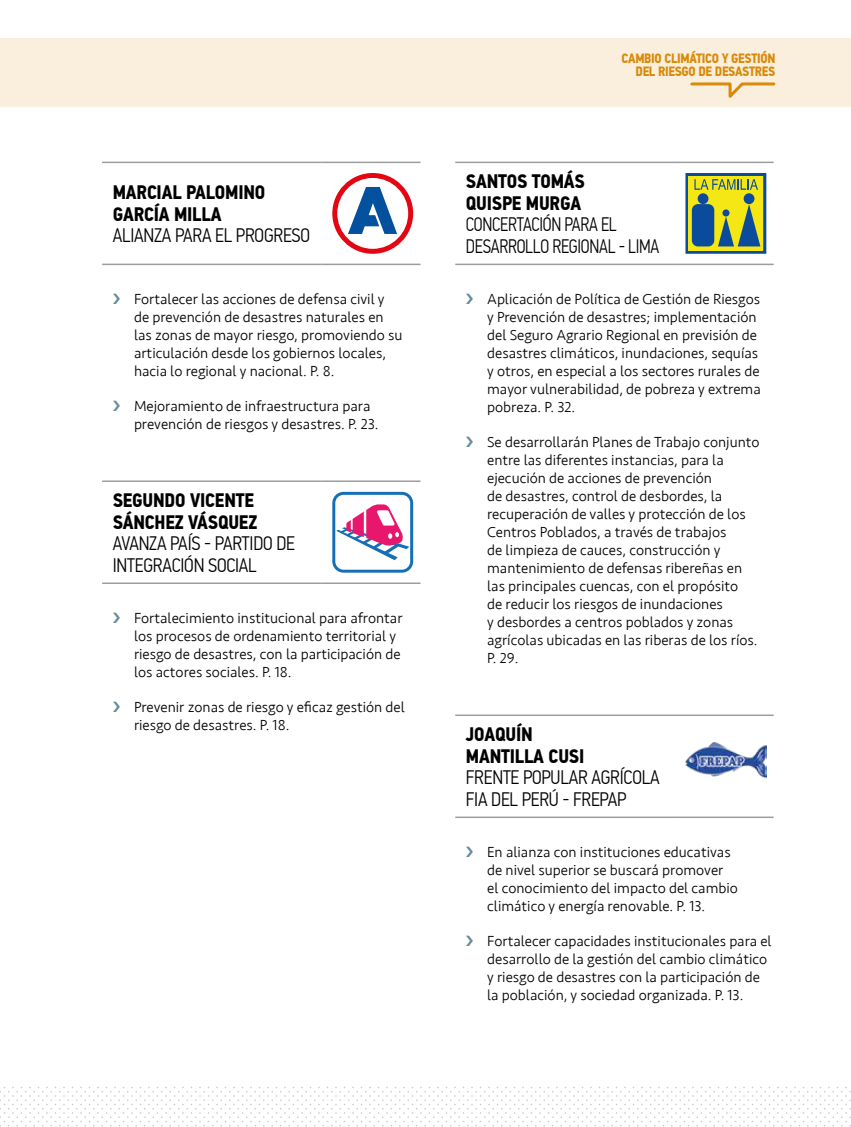
<style>
.page{position:relative;width:851px;height:1127px;background:#fff}
.page>*{position:absolute;margin:0;border:0;box-sizing:border-box;transform-origin:0 0}
.t1{font:300 19.5px/21.6px "PF Din Text Cond Pro";letter-spacing:-.01em;color:#000}
.t2{font:700 19.5px/21.6px "PF Din Text Cond Pro";letter-spacing:-.01em;color:#000}
.t3{font:300 19.5px/21.6px "PF Din Text Cond Pro";letter-spacing:-.01em;color:#000;scale:.92 1}
.t4{font:300 15px/18px "Seravek";color:#000}
.t5{font:700 13.5px/13.5px "PF Din Text Cond Pro";letter-spacing:-.025em;color:#d88a08;text-align:right}
</style>
<div class="page">
<div style="left:0;top:38px;width:850px;height:68px;background:#faeedd"></div>
<svg style="left:690px;top:82px;width:86px;height:16px"></svg>
<hr style="left:102px;top:162px;width:219px;height:1px;background:#9d9d9c">
<hr style="left:321px;top:162px;width:99px;height:1px;background:#9d9d9c">
<hr style="left:102px;top:264px;width:219px;height:1px;background:#9d9d9c">
<hr style="left:321px;top:264px;width:99px;height:1px;background:#9d9d9c">
<svg style="left:332px;top:173px;width:81px;height:81px"></svg>
<hr style="left:102px;top:480px;width:219px;height:2px;background:#9d9d9c">
<hr style="left:321px;top:480px;width:99px;height:2px;background:#9d9d9c">
<hr style="left:102px;top:582px;width:219px;height:2px;background:#9d9d9c">
<hr style="left:321px;top:582px;width:99px;height:2px;background:#9d9d9c">
<svg style="left:332px;top:492px;width:81px;height:81px"></svg>
<hr style="left:455px;top:162px;width:219px;height:1px;background:#9d9d9c">
<hr style="left:674px;top:162px;width:99px;height:1px;background:#9d9d9c">
<hr style="left:455px;top:264px;width:219px;height:1px;background:#9d9d9c">
<hr style="left:674px;top:264px;width:99px;height:1px;background:#9d9d9c">
<svg style="left:685px;top:173px;width:81px;height:81px;background:#8ba054"></svg>
<hr style="left:455px;top:714px;width:219px;height:2px;background:#9d9d9c">
<hr style="left:674px;top:714px;width:99px;height:2px;background:#9d9d9c">
<hr style="left:455px;top:816px;width:219px;height:2px;background:#9d9d9c">
<hr style="left:674px;top:816px;width:99px;height:2px;background:#9d9d9c">
<img style="left:685px;top:742px;width:81px;height:37px">
<h1 class="t2" style="left:113px;top:182px;width:154px">MARCIAL PALOMINO<br>GARCÍA MILLA</h1>
<h1 class="t1" style="left:113px;top:225px;width:199px">ALIANZA PARA EL PROGRESO</h1>
<p class="t4" style="left:134px;top:291px;width:270px">Fortalecer las acciones de defensa civil y de prevención de desastres naturales en las zonas de mayor riesgo, promoviendo su articulación desde los gobiernos locales, hacia lo regional y nacional. P. 8.</p>
<p class="t4" style="left:134px;top:398px;width:246px">Mejoramiento de infraestructura para prevención de riesgos y desastres. P. 23.</p>
<h1 class="t2" style="left:113px;top:490px;width:146px">SEGUNDO VICENTE<br>SÁNCHEZ VÁSQUEZ</h1>
<h1 class="t1" style="left:113px;top:533px;width:184px">AVANZA PAÍS - PARTIDO DE<br>INTEGRACIÓN SOCIAL</h1>
<p class="t4" style="left:134px;top:609px;width:270px">Fortalecimiento institucional para afrontar los procesos de ordenamiento territorial y riesgo de desastres, con la participación de los actores sociales. P. 18.</p>
<p class="t4" style="left:134px;top:698px;width:272px">Prevenir zonas de riesgo y eficaz gestión del riesgo de desastres. P. 18.</p>
<p class="t5" style="left:621px;top:52px;width:155px">CAMBIO CLIMÁTICO Y GESTIÓN<br>DEL RIESGO DE DESASTRES</p>
<h1 class="t2" style="left:466px;top:171px;width:120px">SANTOS TOMÁS<br>QUISPE MURGA</h1>
<h1 class="t3" style="left:466px;top:214px;width:212px">CONCERTACIÓN PARA EL<br>DESARROLLO REGIONAL - LIMA</h1>
<p class="t4" style="left:487px;top:291px;width:275px">Aplicación de Política de Gestión de Riesgos y Prevención de desastres; implementación del Seguro Agrario Regional en previsión de desastres climáticos, inundaciones, sequías y otros, en especial a los sectores rurales de mayor vulnerabilidad, de pobreza y extrema pobreza. P. 32.</p>
<p class="t4" style="left:487px;top:434px;width:274px">Se desarrollarán Planes de Trabajo conjunto entre las diferentes instancias, para la ejecución de acciones de prevención<br>de desastres, control de desbordes, la recuperación de valles y protección de los Centros Poblados, a través de trabajos<br>de limpieza de cauces, construcción y mantenimiento de defensas ribereñas en las principales cuencas, con el propósito<br>de reducir los riesgos de inundaciones<br>y desbordes a centros poblados y zonas agrícolas ubicadas en las riberas de los ríos.<br>P. 29.</p>
<h1 class="t2" style="left:466px;top:724px;width:120px">JOAQUÍN<br>MANTILLA CUSI</h1>
<h1 class="t1" style="left:466px;top:767px;width:195px">FRENTE POPULAR AGRÍCOLA<br>FIA DEL PERÚ - FREPAP</h1>
<p class="t4" style="left:487px;top:843px;width:252px">En alianza con instituciones educativas de nivel superior se buscará promover el conocimiento del impacto del cambio climático y energía renovable. P. 13.</p>
<p class="t4" style="left:487px;top:932px;width:286px">Fortalecer capacidades institucionales para el desarrollo de la gestión del cambio climático y riesgo de desastres con la participación de la población, y sociedad organizada. P. 13.</p>
</div>
